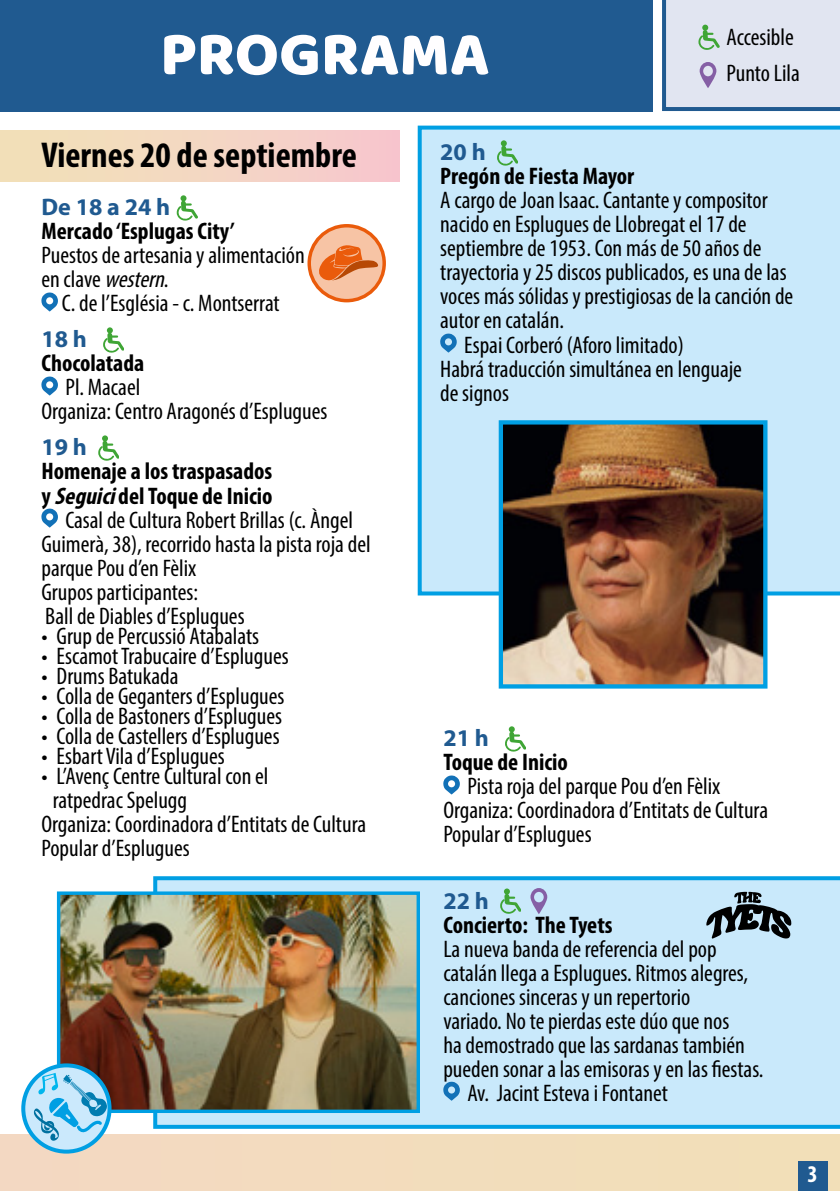
<style>
.page{position:relative;width:840px;height:1191px;background:#fff}
.page>*{position:absolute;margin:0;border:0;box-sizing:border-box;transform-origin:0 0}
.t1{font:700 condensed 36px "Myriad Pro";color:#000}
.t2{font:condensed 24px/24px "Myriad Pro";color:#000}
.t3{font:700 condensed 24px "Myriad Pro";color:#000}
.t4{font:700 24px "Myriad Pro";color:#205a90}
.t5{font:700 condensed 24px "Myriad Pro";color:#fff}
.s1{font-style:italic}
</style>
<div class="page">
<div style="left:0;top:1134px;width:839px;height:57px;background:#f2ddbc"></div>
<div style="left:797px;top:1161px;width:30px;height:30px;background:#205a90"></div>
<div style="left:0;top:0;width:652px;height:111px;background:#205a90"></div>
<div style="left:417px;top:126px;width:422px;height:469px;background:#c9e9fb"></div>
<div style="left:153px;top:876px;width:686px;height:252px;background:#c9e9fb"></div>
<div style="left:0;top:130px;width:399px;height:51px;background:linear-gradient(to right,#f1e3b7,#f7c8ce)"></div>
<svg style="left:176px;top:195px;width:21px;height:26px"></svg>
<svg style="left:41px;top:292px;width:17px;height:19px"></svg>
<svg style="left:103px;top:327px;width:21px;height:26px"></svg>
<svg style="left:41px;top:376px;width:17px;height:19px"></svg>
<svg style="left:98px;top:435px;width:21px;height:26px"></svg>
<svg style="left:41px;top:508px;width:17px;height:19px"></svg>
<svg style="left:496px;top:140px;width:21px;height:26px"></svg>
<svg style="left:439px;top:333px;width:17px;height:19px"></svg>
<svg style="left:164px;top:35px;width:324px;height:40px"></svg>
<svg style="left:662px;top:0;width:177px;height:111px;background:#d3dae8"></svg>
<img style="left:503px;top:425px;width:259px;height:258px">
<div style="left:498px;top:420px;width:269px;height:268px;border:4px solid #009fe3"></div>
<svg style="left:505px;top:726px;width:20px;height:26px"></svg>
<svg style="left:443px;top:775px;width:16px;height:19px"></svg>
<img style="left:61px;top:895px;width:355px;height:214px">
<div style="left:57px;top:891px;width:363px;height:222px;border:3px solid #009fe3"></div>
<svg style="left:706px;top:891px;width:85px;height:47px;background:#71838d"></svg>
<svg style="left:23px;top:1065px;width:86px;height:86px"></svg>
<div style="left:21px;top:1063px;width:90px;height:90px;border:4px solid #009fe3;border-radius:50%"></div>
<svg style="left:34px;top:1072px;width:73px;height:69px;background:#8ccae8"></svg>
<svg style="left:309px;top:226px;width:75px;height:75px;background:#f5b690"></svg>
<div style="left:307px;top:224px;width:79px;height:78px;border:3px solid #ea5b0b;border-radius:50%"></div>
<svg style="left:318px;top:245px;width:60px;height:36px;background:#ea8e59"></svg>
<svg style="left:500px;top:888px;width:20px;height:26px"></svg>
<svg style="left:530px;top:888px;width:17px;height:26px"></svg>
<svg style="left:443px;top:1081px;width:16px;height:19px"></svg>
<p class="t1" style="left:41px;top:133px;width:317px">Viernes 20 de septiembre</p>
<p class="t4" style="left:41px;top:192px;width:130px">De 18 a 24 h</p>
<p class="t3" style="left:41px;top:216px;width:195px">Mercado ‘Esplugas City’</p>
<p class="t2" style="left:41px;top:243px;width:265px">Puestos de artesania y alimentación e n c l a v e <span class="s1">western</span>.</p>
<p class="t2" style="left:62px;top:291px;width:219px">C. de l’Església - c. Montserrat</p>
<p class="t4" style="left:41px;top:324px;width:47px">18 h</p>
<p class="t3" style="left:41px;top:348px;width:104px">Chocolatada</p>
<p class="t2" style="left:65px;top:375px;width:76px">Pl. Macael</p>
<p class="t2" style="left:41px;top:399px;width:287px">Organiza: Centro Aragonés d’Esplugues</p>
<p class="t4" style="left:41px;top:432px;width:47px">19 h</p>
<p class="t3" style="left:41px;top:456px;width:232px">Homenaje a los traspasados</p>
<p class="t3" style="left:41px;top:480px;width:232px">y <span class="s1">Seguici</span>del Toque de Inicio</p>
<p class="t2" style="left:41px;top:507px;width:330px;text-indent:24px">Casal de Cultura Robert Brillas (c. Àngel<br>Guimerà, 38), recorrido hasta la pista roja del parque Pou d’en Fèlix</p>
<p class="t2" style="left:41px;top:579px;width:158px">Grupos participantes:</p>
<p class="t2" style="left:45px;top:603px;width:201px">Ball de Diables d’Esplugues</p>
<p class="t2" style="left:41px;top:623px;width:219px">• Grup de Percussió Atabalats</p>
<p class="t2" style="left:41px;top:643px;width:248px">• Escamot Trabucaire d’Esplugues</p>
<p class="t2" style="left:41px;top:663px;width:138px">• Drums Batukada</p>
<p class="t2" style="left:41px;top:683px;width:244px">• Colla de Geganters d’Esplugues</p>
<p class="t2" style="left:41px;top:703px;width:242px">• Colla de Bastoners d’Esplugues</p>
<p class="t2" style="left:41px;top:723px;width:239px">• Colla de Castellers d’Esplugues</p>
<p class="t2" style="left:41px;top:743px;width:185px">• Esbart Vila d’Esplugues</p>
<p class="t2" style="left:53px;top:763px;width:217px;text-indent:-11px">• L’Avenç Centre Cultural con el ratpedrac Spelugg</p>
<p class="t2" style="left:41px;top:811px;width:326px">Organiza: Coordinadora d’Entitats de Cultura<br>Popular d’Esplugues</p>
<p class="t2" style="left:726px;top:25px;width:69px">Accesible</p>
<p class="t2" style="left:726px;top:61px;width:75px">Punto Lila</p>
<p class="t4" style="left:440px;top:137px;width:47px">20 h</p>
<p class="t3" style="left:440px;top:161px;width:195px">Pregón de Fiesta Mayor</p>
<p class="t2" style="left:440px;top:188px;width:354px">A cargo de Joan Isaac. Cantante y compositor nacido en Esplugues de Llobregat el 17 de septiembre de 1953. Con más de 50 años de trayectoria y 25 discos publicados, es una de las voces más sólidas y prestigiosas de la canción de autor en catalán.</p>
<p class="t2" style="left:464px;top:332px;width:221px">Espai Corberó (Aforo limitado)</p>
<p class="t2" style="left:440px;top:356px;width:303px">Habrá traducción simultánea en lenguaje de signos</p>
<p class="t4" style="left:443px;top:722px;width:47px">21 h</p>
<p class="t3" style="left:443px;top:747px;width:126px">Toque de Inicio</p>
<p class="t2" style="left:467px;top:774px;width:254px">Pista roja del parque Pou d’en Fèlix</p>
<p class="t2" style="left:443px;top:798px;width:326px">Organiza: Coordinadora d’Entitats de Cultura<br>Popular d’Esplugues</p>
<p class="t4" style="left:443px;top:884px;width:47px">22 h</p>
<p class="t3" style="left:443px;top:909px;width:171px">Concierto: The Tyets</p>
<p class="t2" style="left:443px;top:936px;width:321px">La nueva banda de referencia del pop catalán llega a Esplugues. Ritmos alegres, canciones sinceras y un repertorio<br>variado. No te pierdas este dúo que nos<br>ha demostrado que las sardanas también pueden sonar a las emisoras y en las fiestas.</p>
<p class="t2" style="left:467px;top:1080px;width:202px">Av. Jacint Esteva i Fontanet</p>
<p class="t5" style="left:807px;top:1159px;width:12px">3</p>
</div>
